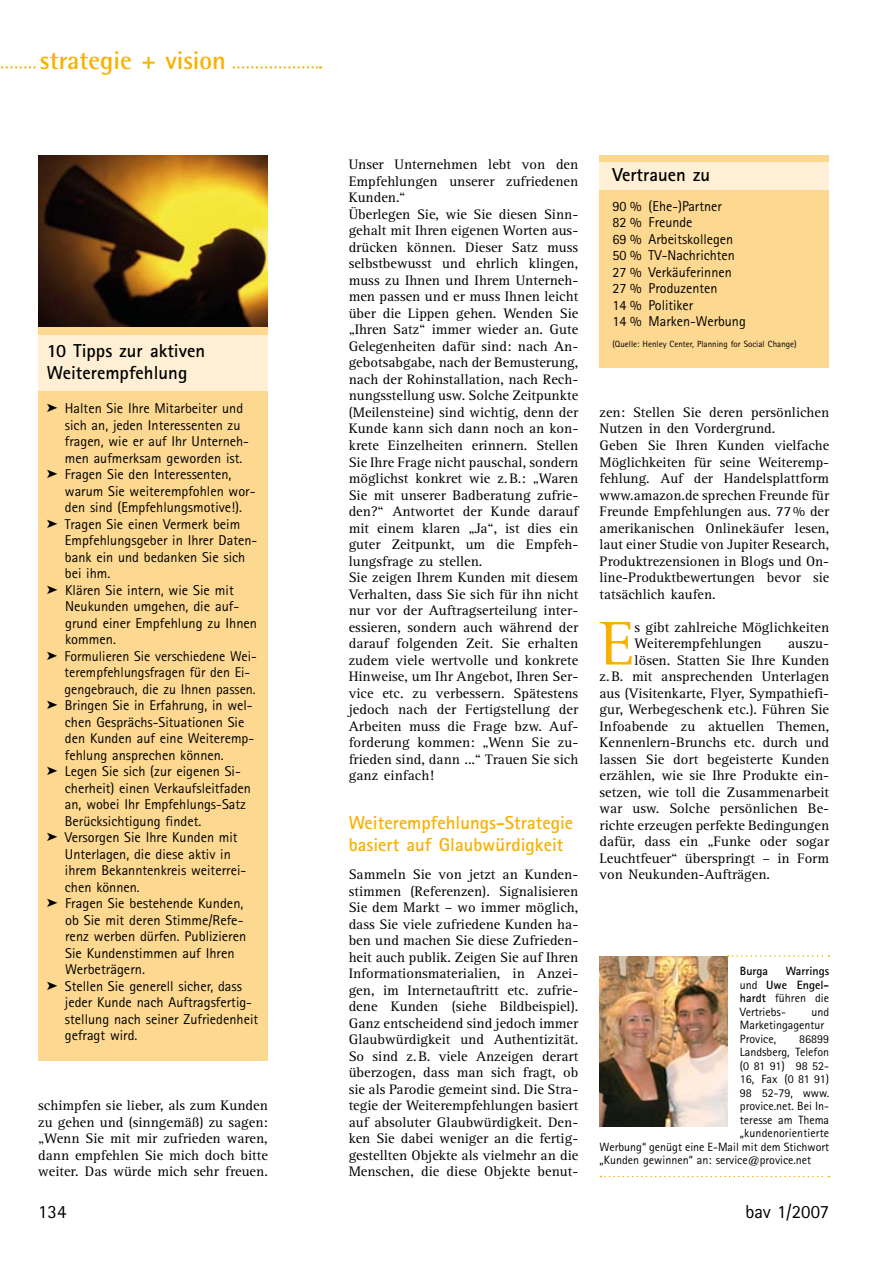
<style>
.page{position:relative;width:893px;height:1263px;background:#fff}
.page>*{position:absolute;margin:0;border:0;box-sizing:border-box;transform-origin:0 0}
.t1{font:63.3px "Rotis Semi Serif";color:#f8b100}
.t2{font:700 25.5px "Rotis Semi Sans Std";color:#f8b100}
.t3{font:700 18.75px/22.5px "Rotis Sans Serif Std";color:#f8b100}
.t4{font:700 18.75px/22.5px "Rotis Sans Serif Std";color:#000}
.t5{font:18.75px "Rotis Sans Serif";color:#000}
.t6{font:14.25px/16.5px "Rotis Serif Std";color:#000}
.t7{font:14.25px/16.5px "Rotis Sans Serif Std";color:#000}
.t8{font:12px/13.5px "Rotis Sans Serif Std";color:#000}
.t9{font:700 12px/13.5px "Rotis Sans Serif Std";color:#000;text-align:justify}
.t10{font:9px "Rotis Sans Serif Std";color:#000}
.s1{font-weight:400}
</style>
<div class="page">
<svg style="left:1px;top:66px;width:320px;height:3px"></svg>
<div style="left:36px;top:51px;width:193px;height:30px;background:#fff"></div>
<div style="left:600px;top:155px;width:229px;height:212px;background:#fdd890"></div>
<div style="left:38px;top:318px;width:230px;height:742px;background:#fdd890"></div>
<img style="left:38px;top:155px;width:230px;height:171px">
<img style="left:600px;top:956px;width:127px;height:170px">
<div style="left:38px;top:335px;width:230px;height:55px;background:#fff0d5"></div>
<div style="left:600px;top:163px;width:229px;height:27px;background:#fff0d5"></div>
<svg style="left:600px;top:1176px;width:229px;height:1px"></svg>
<svg style="left:728px;top:955px;width:101px;height:2px"></svg>
<h2 class="t2" style="left:39px;top:44px;width:188px">strategie + vision</h2>
<h3 class="t4" style="left:47px;top:339px;width:160px">10 Tipps zur aktiven<br>Weiterempfehlung</h3>
<p class="t7" style="left:47px;top:400px;width:198px">➤ Halten Sie Ihre Mitarbeiter und</p>
<p class="t7" style="left:65px;top:416px;width:177px">sich an, jeden Interessenten zu</p>
<p class="t7" style="left:65px;top:433px;width:186px">fragen, wie er auf Ihr Unterneh-</p>
<p class="t7" style="left:65px;top:449px;width:179px">men aufmerksam geworden ist.</p>
<p class="t7" style="left:47px;top:466px;width:186px">➤ Fragen Sie den Interessenten,</p>
<p class="t7" style="left:65px;top:482px;width:192px">warum Sie weiterempfohlen wor-</p>
<p class="t7" style="left:65px;top:499px;width:179px">den sind (Empfehlungsmotive!).</p>
<p class="t7" style="left:47px;top:515px;width:195px">➤ Tragen Sie einen Vermerk beim</p>
<p class="t7" style="left:65px;top:532px;width:194px">Em- pfehlungsgeber in Ihrer Daten-</p>
<p class="t7" style="left:65px;top:548px;width:182px">bank ein und bedanken Sie sich</p>
<p class="t7" style="left:65px;top:565px;width:47px">bei ihm.</p>
<p class="t7" style="left:47px;top:581px;width:189px">➤ Klären Sie intern, wie Sie mit</p>
<p class="t7" style="left:65px;top:598px;width:176px">Neu- kunden umgehen, die auf-</p>
<p class="t7" style="left:65px;top:614px;width:194px">grund einer Empfehlung zu Ihnen</p>
<p class="t7" style="left:65px;top:631px;width:52px">kommen.</p>
<p class="t7" style="left:47px;top:647px;width:211px">➤ Formulieren Sie verschiedene Wei-</p>
<p class="t7" style="left:65px;top:664px;width:187px">terempfehlungsfragen für den Ei-</p>
<p class="t7" style="left:65px;top:680px;width:193px">gengebrauch, die zu Ihnen passen.</p>
<p class="t7" style="left:47px;top:697px;width:207px">➤ Bringen Sie in Erfahrung, in wel-</p>
<p class="t7" style="left:65px;top:713px;width:181px">chen Gesprächs-Situationen Sie</p>
<p class="t7" style="left:65px;top:730px;width:191px">den Kunden auf eine Weiteremp-</p>
<p class="t7" style="left:65px;top:746px;width:160px">fehlung ansprechen können.</p>
<p class="t7" style="left:47px;top:763px;width:196px">➤ Legen Sie sich (zur eigenen Si-</p>
<p class="t7" style="left:65px;top:779px;width:188px">cherheit) einen Verkaufsleitfaden</p>
<p class="t7" style="left:65px;top:796px;width:183px">an, wobei Ihr Empfehlungs-Satz</p>
<p class="t7" style="left:65px;top:812px;width:138px">Berücksichtigung findet.</p>
<p class="t7" style="left:47px;top:829px;width:192px">➤ Versorgen Sie Ihre Kunden mit</p>
<p class="t7" style="left:65px;top:845px;width:167px">Unterlagen, die diese aktiv in</p>
<p class="t7" style="left:65px;top:862px;width:183px">ihrem Bekanntenkreis weiterrei-</p>
<p class="t7" style="left:65px;top:878px;width:76px">chen können.</p>
<p class="t7" style="left:47px;top:895px;width:198px">➤ Fragen Sie bestehende Kunden,</p>
<p class="t7" style="left:65px;top:911px;width:180px">ob Sie mit deren Stimme/Refe-</p>
<p class="t7" style="left:65px;top:928px;width:183px">renz werben dürfen. Publizieren</p>
<p class="t7" style="left:65px;top:944px;width:171px">Sie Kundenstimmen auf Ihren</p>
<p class="t7" style="left:65px;top:961px;width:81px">Werbeträgern.</p>
<p class="t7" style="left:47px;top:977px;width:197px">➤ Stellen Sie generell sicher, dass</p>
<p class="t7" style="left:65px;top:994px;width:189px">jeder Kunde nach Auftragsfertig-</p>
<p class="t7" style="left:65px;top:1010px;width:195px">stellung nach seiner Zufriedenheit</p>
<p class="t7" style="left:65px;top:1027px;width:74px">gefragt wird.</p>
<p class="t6" style="left:38px;top:1097px;width:231px;text-align:justify">schimpfen sie lieber, als zum Kunden zu gehen und (sinngemäß) zu sagen: „Wenn Sie mit mir zufrieden waren, dann empfehlen Sie mich doch bitte weiter. Das würde mich sehr freuen.</p>
<p class="t6" style="left:349px;top:157px;width:231px">Unser Unternehmen lebt von den Empfehlungen unserer zufriedenen Kunden.“<br>Überlegen Sie, wie Sie diesen Sinn&shy;gehalt mit Ihren eigenen Worten aus&shy;drücken können. Dieser Satz muss selbstbewusst und ehrlich klingen, muss zu Ihnen und Ihrem Unterneh&shy;men passen und er muss Ihnen leicht über die Lippen gehen. Wenden Sie „Ihren Satz“ immer wieder an. Gute Gelegenheiten dafür sind: nach An&shy;gebotsabgabe, nach der Bemusterung, nach der Rohinstallation, nach Rech&shy;nungsstellung usw. Solche Zeitpunkte (Meilensteine) sind wichtig, denn der Kunde kann sich dann noch an kon&shy;krete Einzelheiten erinnern. Stellen Sie Ihre Frage nicht pauschal, sondern möglichst konkret wie z.B.: „Waren Sie mit unserer Badberatung zufrie&shy;den?“ Antwortet der Kunde darauf mit einem klaren „Ja“, ist dies ein guter Zeitpunkt, um die Empfeh&shy;lungsfrage zu stellen.<br>Sie zeigen Ihrem Kunden mit diesem Verhalten, dass Sie sich für ihn nicht nur vor der Auftragserteilung inter&shy;essieren, sondern auch während der darauf folgenden Zeit. Sie erhalten zudem viele wertvolle und konkrete Hinweise, um Ihr Angebot, Ihren Ser&shy;vice etc. zu verbessern. Spätestens jedoch nach der Fertigstellung der Arbeiten muss die Frage bzw. Auf&shy;forderung kommen: „Wenn Sie zu&shy;frieden sind, dann ...“ Trauen Sie sich ganz einfach!</p>
<h3 class="t3" style="left:349px;top:811px;width:226px">Weiterempfehlungs-Strategie basiert auf Glaubwürdigkeit</h3>
<p class="t6" style="left:349px;top:866px;width:231px;text-align:justify">Sammeln Sie von jetzt an Kunden&shy;stimmen (Referenzen). Signalisieren Sie dem Markt – wo immer möglich, dass Sie viele zufriedene Kunden ha&shy;ben und machen Sie diese Zufrieden&shy;heit auch publik. Zeigen Sie auf Ihren Informationsmaterialien, in Anzei&shy;gen, im Internetauftritt etc. zufrie&shy;dene Kunden (siehe Bildbeispiel).<br>Ganz entscheidend sind jedoch immer Glaubwürdigkeit und Authentizität.<br>So sind z.B. viele Anzeigen derart überzogen, dass man sich fragt, ob sie als Parodie gemeint sind. Die Stra&shy;tegie der Weiterempfehlungen basiert auf absoluter Glaubwürdigkeit. Den&shy;ken Sie dabei weniger an die fertig&shy;gestellten Objekte als vielmehr an die Menschen, die diese Objekte benut-</p>
<h3 class="t4" style="left:612px;top:163px;width:99px">Vertrauen zu</h3>
<p class="t7" style="left:612px;top:198px;width:135px">90 % (Ehe-)Partner<br>82 % Freunde<br>69 % Arbeitskollegen<br>50 % TV-Nachrichten<br>27 % Verkäuferinnen<br>27 % Produzenten<br>14 % Politiker<br>14 % Marken-Werbung</p>
<p class="t10" style="left:612px;top:339px;width:186px">(Quelle: Henley Center, Planning for Social Change)</p>
<p class="t6" style="left:600px;top:404px;width:231px">zen: Stellen Sie deren persönlichen Nutzen in den Vordergrund.<br>Geben Sie Ihren Kunden vielfache Möglichkeiten für seine Weiteremp&shy;fehlung. Auf der Handelsplattform www.amazon.de sprechen Freunde für Freunde Empfehlungen aus. 77% der amerikanischen Onlinekäufer lesen, laut einer Studie von Jupiter Research, Produktrezensionen in Blogs und On&shy;line-Produktbewertungen bevor sie tatsächlich kaufen.</p>
<h1 class="t1" style="left:600px;top:606px;width:37px">E</h1>
<p class="t6" style="left:635px;top:619px;width:196px">s gibt zahlreiche Möglichkeiten<br>Weiterempfehlungen</p>
<p class="t6" style="left:788px;top:635px;width:43px">auszu-</p>
<p class="t6" style="left:635px;top:652px;width:196px">lösen. Statten Sie Ihre Kunden</p>
<p class="t6" style="left:600px;top:668px;width:231px">z.B. mit ansprechenden Unterlagen</p>
<p class="t6" style="left:600px;top:685px;width:231px">aus (Visitenkarte, Flyer, Sympathiefi-</p>
<p class="t6" style="left:600px;top:701px;width:231px">gur, Werbegeschenk etc.). Führen Sie</p>
<p class="t6" style="left:600px;top:718px;width:231px">Infoabende zu aktuellen Themen,</p>
<p class="t6" style="left:600px;top:734px;width:231px">Kennenlern-Brunchs etc. durch und</p>
<p class="t6" style="left:600px;top:751px;width:231px">lassen Sie dort begeisterte Kunden</p>
<p class="t6" style="left:600px;top:767px;width:231px">erzählen, wie sie Ihre Produkte ein-</p>
<p class="t6" style="left:600px;top:784px;width:231px">setzen, wie toll die Zusammenarbeit</p>
<p class="t6" style="left:600px;top:800px;width:231px">war usw. Solche persönlichen Be-</p>
<p class="t6" style="left:600px;top:817px;width:231px">richte erzeugen perfekte Bedingungen</p>
<p class="t6" style="left:600px;top:833px;width:231px">dafür, dass ein „Funke oder sogar</p>
<p class="t6" style="left:600px;top:850px;width:231px">Leuchtfeuer“ überspringt – in Form</p>
<p class="t6" style="left:600px;top:866px;width:172px">von Neukunden-Aufträgen.</p>
<p class="t9" style="left:740px;top:964px;width:91px;text-indent:46px">Warrings <span class="s1">und</span> Uwe Engel&shy;hardt <span class="s1">führen die Vertriebs-</span></p>
<p class="t9" style="left:740px;top:964px;width:30px">Burga</p>
<p class="t8" style="left:740px;top:1005px;width:91px;text-indent:72px">und<br>Marketingagentur<br>Provice,</p>
<p class="t8" style="left:799px;top:1032px;width:31px">86899</p>
<p class="t8" style="left:740px;top:1045px;width:91px">Landsberg, Telefon</p>
<p class="t8" style="left:740px;top:1059px;width:91px">(0 81 91) 98 52-</p>
<p class="t8" style="left:740px;top:1072px;width:91px">16, Fax (0 81 91)</p>
<p class="t8" style="left:740px;top:1086px;width:91px">98 52-79, www.</p>
<p class="t8" style="left:740px;top:1099px;width:91px">provice.net. Bei In-</p>
<p class="t8" style="left:740px;top:1113px;width:91px">teresse am Thema</p>
<p class="t8" style="left:740px;top:1126px;width:91px">„kundenorientierte</p>
<p class="t8" style="left:600px;top:1140px;width:231px">Werbung“ genügt eine E-Mail mit dem Stichwort</p>
<p class="t8" style="left:600px;top:1153px;width:213px">„Kunden gewinnen“ an: service@provice.net</p>
<h3 class="t5" style="left:38px;top:1200px;width:30px">134</h3>
<h3 class="t5" style="left:745px;top:1200px;width:85px">bav 1/2007</h3>
</div>
